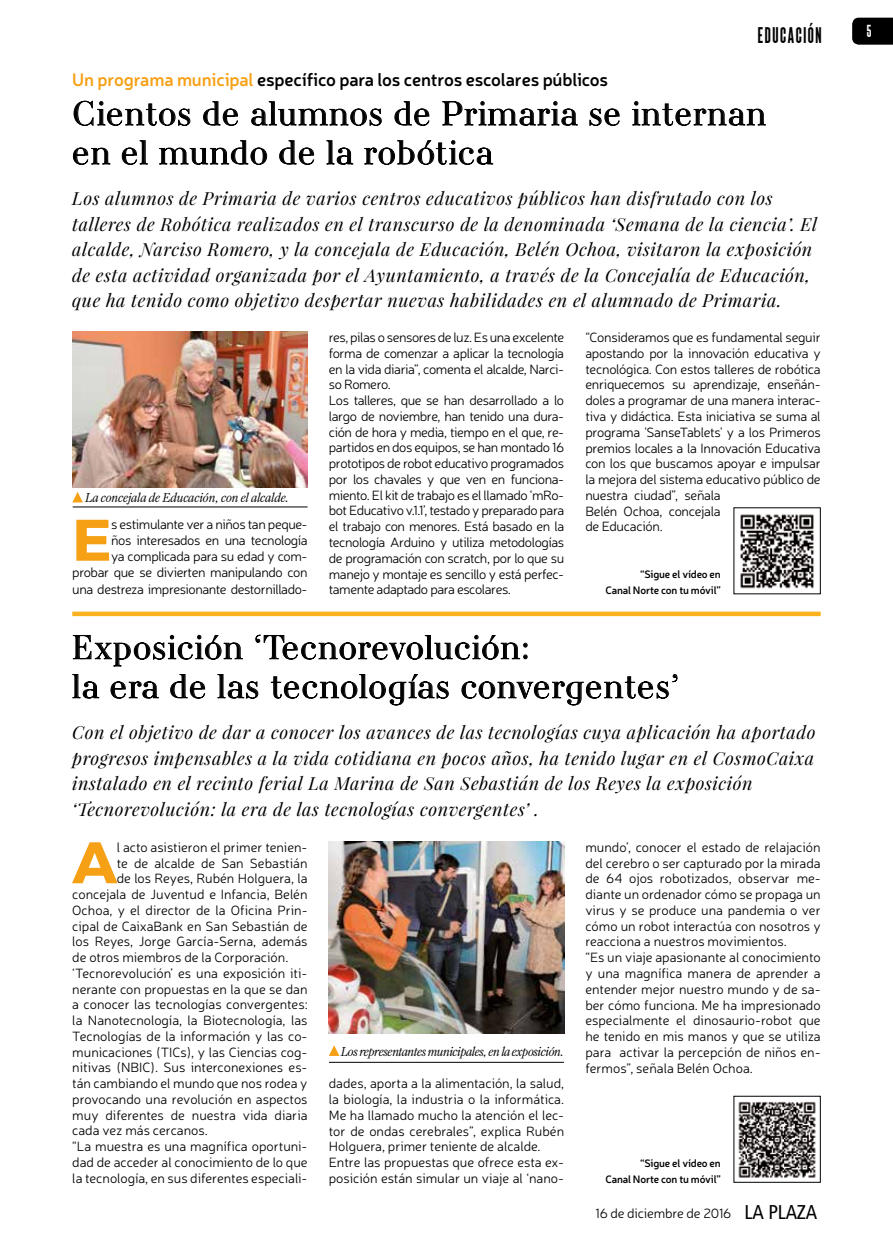
<style>
.page{position:relative;width:893px;height:1255px;background:#fff}
.page>*{position:absolute;margin:0;border:0;box-sizing:border-box;transform-origin:0 0}
.t1{font:700 58.5px "Montserrat";color:#f6a015}
.t2{font:300 34.5px/39px "AW Conqueror Didot";letter-spacing:.03em;color:#000}
.t3{font:700 19.5px "Cactus";letter-spacing:.08em;color:#000}
.t4{font:italic 18px/25.5px "Playfair Display";letter-spacing:.03em;color:#000}
.t5{font:600 18px "Neris";letter-spacing:-.01em;color:#000}
.t6{font:700 15px "Cactus";color:#fff}
.t7{font:300 13.5px/15.8px "Neris";letter-spacing:-.015em;color:#000}
.t8{font:italic 300 13.2px "Farnham Display";letter-spacing:-.035em;color:#000}
.t9{font:italic 300 13.2px "Farnham Display";letter-spacing:-.01em;color:#000}
.t10{font:600 10.65px/16px "Neris";letter-spacing:-.015em;color:#000;text-align:right}
.s1{color:#f6a015}
.s2{font-family:"Frutiger LT Std";font-weight:400;font-stretch:condensed;font-size:19.95px}
</style>
<div class="page">
<svg style="left:73px;top:634px;width:170px;height:32px"></svg>
<svg style="left:255px;top:634px;width:272px;height:26px"></svg>
<svg style="left:72px;top:674px;width:27px;height:25px"></svg>
<svg style="left:110px;top:681px;width:49px;height:18px"></svg>
<svg style="left:170px;top:674px;width:35px;height:25px"></svg>
<svg style="left:217px;top:674px;width:42px;height:25px"></svg>
<svg style="left:271px;top:674px;width:178px;height:31px"></svg>
<svg style="left:461px;top:674px;width:217px;height:31px"></svg>
<img style="left:738px;top:1101px;width:78px;height:77px">
<img style="left:740px;top:514px;width:74px;height:75px">
<svg style="left:329px;top:1045px;width:10px;height:10px"></svg>
<hr style="left:329px;top:1061px;width:235px;height:1px;background:#000">
<img style="left:329px;top:841px;width:235px;height:192px">
<div style="left:72px;top:611px;width:749px;height:5px;background:#fab31e"></div>
<svg style="left:73px;top:100px;width:118px;height:26px"></svg>
<svg style="left:203px;top:101px;width:35px;height:25px"></svg>
<svg style="left:251px;top:101px;width:131px;height:25px"></svg>
<svg style="left:394px;top:101px;width:36px;height:25px"></svg>
<svg style="left:442px;top:101px;width:136px;height:25px"></svg>
<svg style="left:589px;top:108px;width:31px;height:18px"></svg>
<svg style="left:632px;top:101px;width:134px;height:25px"></svg>
<svg style="left:73px;top:147px;width:38px;height:18px"></svg>
<svg style="left:122px;top:140px;width:26px;height:25px"></svg>
<svg style="left:159px;top:140px;width:108px;height:25px"></svg>
<svg style="left:279px;top:140px;width:35px;height:25px"></svg>
<svg style="left:326px;top:140px;width:28px;height:25px"></svg>
<svg style="left:364px;top:140px;width:129px;height:25px"></svg>
<img style="left:72px;top:332px;width:236px;height:155px">
<svg style="left:72px;top:492px;width:11px;height:10px"></svg>
<hr style="left:73px;top:506px;width:235px;height:1px;background:#000">
<svg style="left:852px;top:18px;width:41px;height:27px"></svg>
<h3 class="t3" style="left:758px;top:23px;width:65px">EDUCACIÓN</h3>
<h3 class="t5" style="left:72px;top:67px;width:537px"><span class="s1">Un programa municipal</span> específico para los centros escolares públicos</h3>
<h2 class="t2" style="left:72px;top:94px;width:695px">Cientos de alumnos de Primaria se internan en el mundo de la robótica</h2>
<p class="t4" style="left:72px;top:185px;width:746px">Los alumnos de Primaria de varios centros educativos públicos han disfrutado con los talleres de Robótica realizados en el transcurso de la denominada ‘Semana de la ciencia’. El alcalde, Narciso Romero, y la concejala de Educación, Belén Ochoa, visitaron la exposición de esta actividad organizada por el Ayuntamiento, a través de la Concejalía de Educación, que ha tenido como objetivo despertar nuevas habilidades en el alumnado de Primaria.</p>
<p class="t9" style="left:85px;top:490px;width:206px">La concejala de Educación, con el alcalde.</p>
<p class="t7" style="left:72px;top:516px;width:237px;line-height:16.2px;text-align:right">s estimulante ver a niños tan peque-<br>ños interesados en una tecnología<br>ya complicada para su edad y com&shy;probar que se divierten manipulando con una destreza impresionante destornillado-</p>
<h1 class="t1" style="left:72px;top:503px;width:41px">E</h1>
<p class="t7" style="left:329px;top:329px;width:237px">res, pilas o sensores de luz. Es una excelente forma de comenzar a aplicar la tecnología en la vida diaria”, comenta el alcalde, Narci&shy;so Romero.<br>Los talleres, que se han desarrollado a lo largo de noviembre, han tenido una dura&shy;ción de hora y media, tiempo en el que, re&shy;partidos en dos equipos, se han montado 16 prototipos de robot educativo programados por los chavales y que ven en funciona&shy;miento. El kit de trabajo es el llamado ‘mRo&shy;bot Educativo v.1.1’, testado y preparado para el trabajo con menores. Está basado en la tecnología Arduino y utiliza metodologías de programación con scratch, por lo que su manejo y montaje es sencillo y está perfec&shy;tamente adaptado para escolares.</p>
<p class="t7" style="left:585px;top:329px;width:237px">“Consideramos que es fundamental seguir apostando por la innovación educativa y tecnológica. Con estos talleres de robótica enriquecemos su aprendizaje, enseñán&shy;doles a programar de una manera interac&shy;tiva y didáctica. Esta iniciativa se suma al programa 'SanseTablets' y a los Primeros premios locales a la Innovación Educativa con los que buscamos apoyar e impulsar la mejora del sistema educativo público de nuestra ciudad”, señala<br>Belén Ochoa, concejala<br>de Educación.</p>
<p class="t10" style="left:605px;top:566px;width:117px">“Sigue el vídeo en<br>Canal Norte con tu móvil”</p>
<h2 class="t2" style="left:72px;top:627px;width:609px">Exposición ‘Tecnorevolución:<br>la era de las tecnologías convergentes’</h2>
<p class="t4" style="left:72px;top:719px;width:745px">Con el objetivo de dar a conocer los avances de las tecnologías cuya aplicación ha aportado progresos impensables a la vida cotidiana en pocos años, ha tenido lugar en el CosmoCaixa instalado en el recinto ferial La Marina de San Sebastián de los Reyes la exposición ‘Tecnorevolución: la era de las tecnologías convergentes’ .</p>
<h1 class="t1" style="left:72px;top:826px;width:47px">A</h1>
<p class="t7" style="left:117px;top:838px;width:192px">l acto asistieron el primer tenien-</p>
<p class="t7" style="left:117px;top:854px;width:192px">te de alcalde de San Sebastián</p>
<p class="t7" style="left:117px;top:870px;width:192px">de los Reyes, Rubén Holguera, la</p>
<p class="t7" style="left:72px;top:886px;width:237px">concejala de Juventud e Infancia, Belén</p>
<p class="t7" style="left:72px;top:901px;width:237px">Ochoa, y el director de la Oficina Prin-</p>
<p class="t7" style="left:72px;top:917px;width:237px">cipal de CaixaBank en San Sebastián de</p>
<p class="t7" style="left:72px;top:933px;width:237px">los Reyes, Jorge García-Serna, además</p>
<p class="t7" style="left:72px;top:949px;width:218px">de otros miembros de la Corporación.</p>
<p class="t7" style="left:72px;top:964px;width:237px">‘Tecnorevolución’ es una exposición iti-</p>
<p class="t7" style="left:72px;top:980px;width:237px">nerante con propuestas en la que se dan</p>
<p class="t7" style="left:72px;top:996px;width:237px">a conocer las tecnologías convergentes:</p>
<p class="t7" style="left:72px;top:1012px;width:237px">la Nanotecnología, la Biotecnología, las</p>
<p class="t7" style="left:72px;top:1027px;width:237px">Tecnologías de la información y las co-</p>
<p class="t7" style="left:72px;top:1043px;width:237px">municaciones (TICs), y las Ciencias cog-</p>
<p class="t7" style="left:72px;top:1059px;width:237px">nitivas (NBIC). Sus interconexiones es-</p>
<p class="t7" style="left:72px;top:1075px;width:237px">tán cambiando el mundo que nos rodea y</p>
<p class="t7" style="left:72px;top:1090px;width:237px">provocando una revolución en aspectos</p>
<p class="t7" style="left:72px;top:1106px;width:237px">muy diferentes de nuestra vida diaria</p>
<p class="t7" style="left:72px;top:1122px;width:137px">cada vez más cercanos.</p>
<p class="t7" style="left:72px;top:1138px;width:237px">“La muestra es una magnífica oportuni-</p>
<p class="t7" style="left:72px;top:1153px;width:237px">dad de acceder al conocimiento de lo que</p>
<p class="t7" style="left:72px;top:1169px;width:237px">la tecnología, en sus diferentes especiali-</p>
<p class="t8" style="left:341px;top:1043px;width:225px">Los representantes municipales, en la exposición.</p>
<p class="t7" style="left:329px;top:1075px;width:237px">dades, aporta a la alimentación, la salud, la biología, la industria o la informática.<br>Me ha llamado mucho la atención el lec&shy;tor de ondas cerebrales”, explica Rubén Holguera, primer teniente de alcalde.<br>Entre las propuestas que ofrece esta ex&shy;posición están simular un viaje al ‘nano-</p>
<p class="t7" style="left:585px;top:838px;width:237px">mundo’, conocer el estado de relajación del cerebro o ser capturado por la mirada de 64 ojos robotizados, observar me&shy;diante un ordenador cómo se propaga un virus y se produce una pandemia o ver cómo un robot interactúa con nosotros y reacciona a nuestros movimientos.<br>“Es un viaje apasionante al conocimiento y una magnífica manera de aprender a entender mejor nuestro mundo y de sa&shy;ber cómo funciona. Me ha impresionado especialmente el dinosaurio-robot que he tenido en mis manos y que se utiliza para activar la percepción de niños en&shy;fermos”, señala Belén Ochoa.</p>
<p class="t10" style="left:605px;top:1154px;width:117px">“Sigue el vídeo en<br>Canal Norte con tu móvil”</p>
<p class="t7" style="left:596px;top:1205px;width:223px">16 de diciembre de 2016 <span class="s2">LA PLAZA</span></p>
<p class="t6" style="left:867px;top:21px;width:6px">5</p>
</div>
